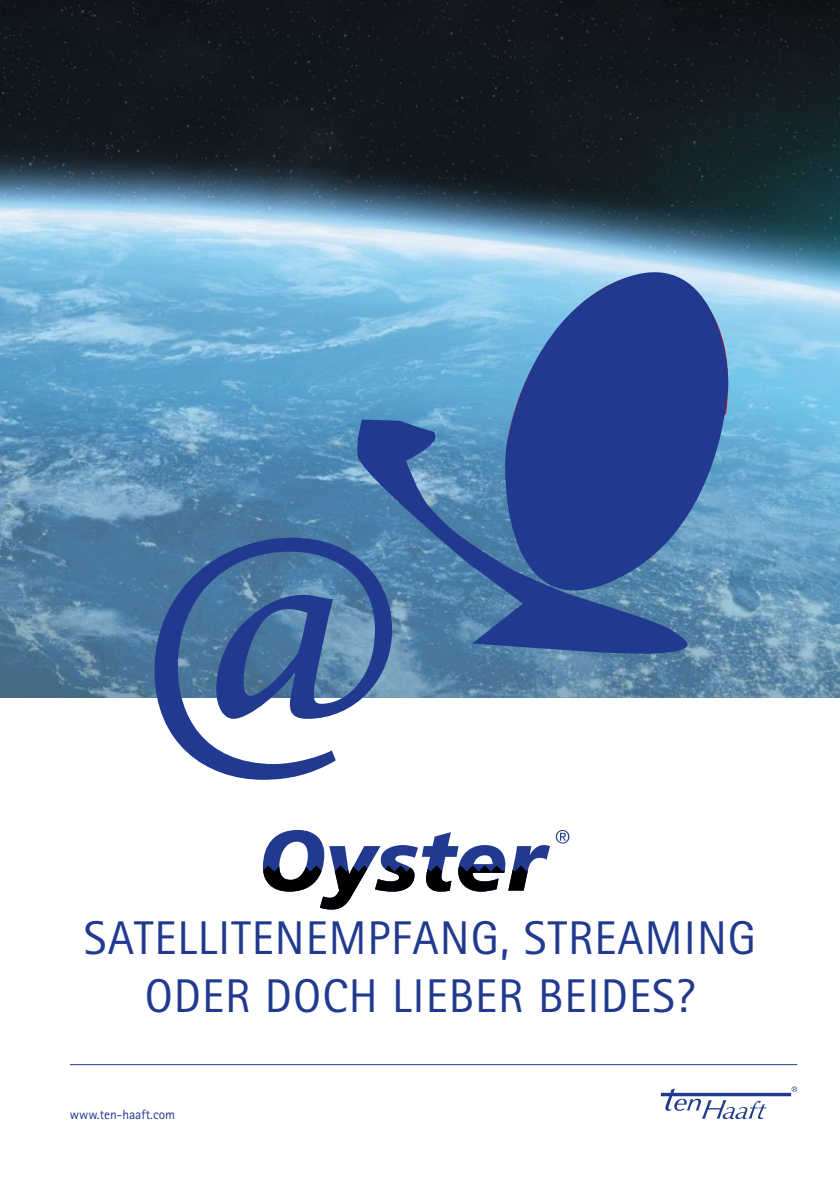
<style>
.page{position:relative;width:840px;height:1191px;background:#fff}
.page>*{position:absolute;margin:0;border:0;box-sizing:border-box;transform-origin:0 0}
.t1{font:358.6px "Minion Pro";color:#213a8f}
.t2{font:47.4px/57.6px "Rotis Sans Serif Std";letter-spacing:.02em;color:#213a8f;text-align:center}
.t3{font:13.4px "Rotis Sans Serif Std";color:#213a8f}
</style>
<div class="page">
<img style="left:0;top:0;width:839px;height:697px">
<hr style="left:70px;top:1064px;width:726px;height:1px;background:#213a8f">
<svg style="left:660px;top:1086px;width:136px;height:33px"></svg>
<svg style="left:555px;top:830px;width:14px;height:13px"></svg>
<svg style="left:263px;top:830px;width:286px;height:79px"></svg>
<svg style="left:355px;top:419px;width:341px;height:237px;background:#4975a7"></svg>
<svg style="left:500px;top:240px;width:229px;height:387px;background:#4264a6"></svg>
<h1 class="t1" style="left:136px;top:390px;width:271px">@</h1>
<p class="t2" style="left:84px;top:909px;width:673px">SATELLITENEMPFANG, STREAMING<br>ODER DOCH LIEBER BEIDES?</p>
<p class="t3" style="left:70px;top:1106px;width:107px">www.ten-haaft.com</p>
</div>
